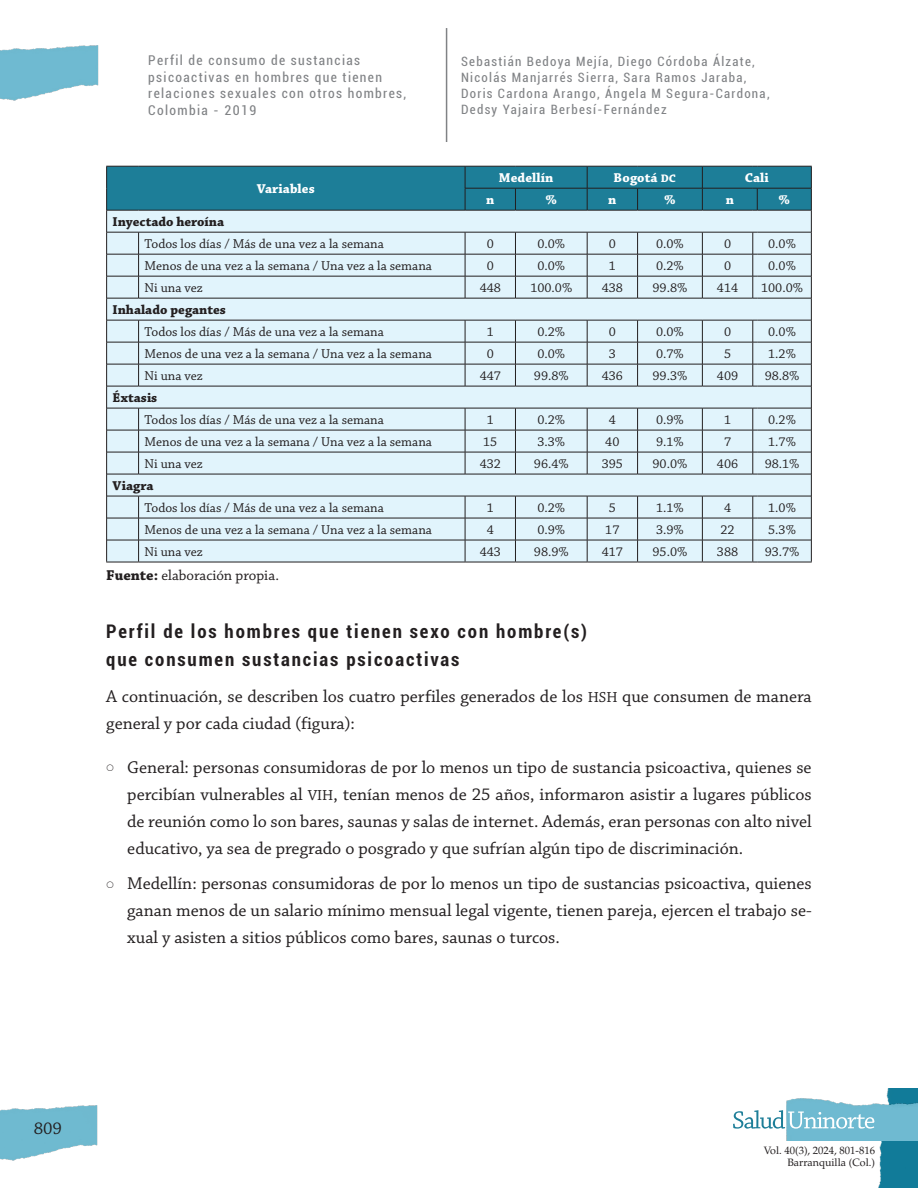
<style>
.page{position:relative;width:918px;height:1188px;background:#fff}
.page>*{position:absolute;margin:0;border:0;box-sizing:border-box;transform-origin:0 0}
.Titulo_2{font:700 condensed 18.75px/28.2px "Roboto";letter-spacing:.1em;color:#231f20}
.Parrafo{font:18px/27px "Chaparral Pro";color:#231f20;text-align:justify}
.Fuente{font:15px "Chaparral Pro";color:#231f20}
.Dato_centrado{font:13.5px "Chaparral Pro";color:#231f20}
.t1{font:condensed 13.5px/16.5px "Roboto";letter-spacing:.1em;color:#808285}
.Dato_centrado-2{font:700 13.5px "Chaparral Pro";color:#231f20}
.Campo{font:700 13.5px "Chaparral Pro";letter-spacing:.005em;color:#fff}
.t2{font:condensed 12.9px/15.9px "Roboto";letter-spacing:.1em;color:#808285}
.t3{font:10.65px/12.8px "Palatino LT Std";color:#231f20;text-align:right}
.s1{font-size:11.55px}
.s2{font-weight:700}
.s3{font-size:15.3px}
</style>
<div class="page">
<img style="left:0;top:1105px;width:98px;height:56px">
<img style="left:0;top:45px;width:99px;height:56px">
<img style="left:878px;top:1088px;width:40px;height:100px">
<img style="left:787px;top:1097px;width:131px;height:44px">
<svg style="left:733px;top:1110px;width:141px;height:19px"></svg>
<hr style="left:446px;top:28px;width:1px;height:114px;background:#808285">
<svg style="left:106px;top:166px;width:706px;height:397px;background:#c1dbe5"></svg>
<hr style="left:757px;top:540px;width:54px;height:1px;background:#231f20">
<p class="t1" style="left:148px;top:52px;width:259px">Perfil de consumo de sustancias psicoactivas en hombres que tienen relaciones sexuales con otros hombres,<br>Colombia - 2019</p>
<p class="t2" style="left:461px;top:53px;width:310px">Sebastián Bedoya Mejía, Diego Córdoba Álzate, Nicolás Manjarrés Sierra, Sara Ramos Jaraba, Doris Cardona Arango, Ángela M Segura-Cardona, Dedsy Yajaira Berbesí-Fernández</p>
<p class="Campo" style="left:257px;top:181px;width:59px">Variables</p>
<p class="Campo" style="left:499px;top:170px;width:56px">Medellín</p>
<p class="Campo" style="left:614px;top:170px;width:64px">Bogotá <span class="s1">DC</span></p>
<p class="Campo" style="left:745px;top:170px;width:25px">Cali</p>
<p class="Campo" style="left:486px;top:192px;width:10px">n</p>
<p class="Campo" style="left:546px;top:192px;width:13px">%</p>
<p class="Campo" style="left:608px;top:192px;width:10px">n</p>
<p class="Campo" style="left:664px;top:192px;width:13px">%</p>
<p class="Campo" style="left:726px;top:192px;width:10px">n</p>
<p class="Campo" style="left:779px;top:192px;width:13px">%</p>
<p class="Dato_centrado-2" style="left:113px;top:214px;width:113px">Inyectado heroína</p>
<p class="Dato_centrado" style="left:145px;top:236px;width:241px">Todos los días / Más de una vez a la semana</p>
<p class="Dato_centrado" style="left:487px;top:236px;width:9px">0</p>
<p class="Dato_centrado" style="left:537px;top:236px;width:29px">0.0%</p>
<p class="Dato_centrado" style="left:609px;top:236px;width:9px">0</p>
<p class="Dato_centrado" style="left:656px;top:236px;width:29px">0.0%</p>
<p class="Dato_centrado" style="left:724px;top:236px;width:9px">0</p>
<p class="Dato_centrado" style="left:768px;top:236px;width:29px">0.0%</p>
<p class="Dato_centrado" style="left:145px;top:258px;width:289px">Menos de una vez a la semana / Una vez a la semana</p>
<p class="Dato_centrado" style="left:487px;top:258px;width:9px">0</p>
<p class="Dato_centrado" style="left:537px;top:258px;width:29px">0.0%</p>
<p class="Dato_centrado" style="left:609px;top:258px;width:9px">1</p>
<p class="Dato_centrado" style="left:656px;top:258px;width:29px">0.2%</p>
<p class="Dato_centrado" style="left:724px;top:258px;width:9px">0</p>
<p class="Dato_centrado" style="left:768px;top:258px;width:29px">0.0%</p>
<p class="Dato_centrado" style="left:145px;top:280px;width:60px">Ni una vez</p>
<p class="Dato_centrado" style="left:480px;top:280px;width:23px">448</p>
<p class="Dato_centrado" style="left:530px;top:280px;width:43px">100.0%</p>
<p class="Dato_centrado" style="left:602px;top:280px;width:23px">438</p>
<p class="Dato_centrado" style="left:653px;top:280px;width:36px">99.8%</p>
<p class="Dato_centrado" style="left:717px;top:280px;width:23px">414</p>
<p class="Dato_centrado" style="left:761px;top:280px;width:43px">100.0%</p>
<p class="Dato_centrado-2" style="left:113px;top:302px;width:115px">Inhalado pegantes</p>
<p class="Dato_centrado" style="left:145px;top:324px;width:241px">Todos los días / Más de una vez a la semana</p>
<p class="Dato_centrado" style="left:487px;top:324px;width:9px">1</p>
<p class="Dato_centrado" style="left:537px;top:324px;width:29px">0.2%</p>
<p class="Dato_centrado" style="left:609px;top:324px;width:9px">0</p>
<p class="Dato_centrado" style="left:656px;top:324px;width:29px">0.0%</p>
<p class="Dato_centrado" style="left:724px;top:324px;width:9px">0</p>
<p class="Dato_centrado" style="left:768px;top:324px;width:29px">0.0%</p>
<p class="Dato_centrado" style="left:145px;top:346px;width:289px">Menos de una vez a la semana / Una vez a la semana</p>
<p class="Dato_centrado" style="left:487px;top:346px;width:9px">0</p>
<p class="Dato_centrado" style="left:537px;top:346px;width:29px">0.0%</p>
<p class="Dato_centrado" style="left:609px;top:346px;width:9px">3</p>
<p class="Dato_centrado" style="left:656px;top:346px;width:29px">0.7%</p>
<p class="Dato_centrado" style="left:724px;top:346px;width:9px">5</p>
<p class="Dato_centrado" style="left:768px;top:346px;width:29px">1.2%</p>
<p class="Dato_centrado" style="left:145px;top:368px;width:60px">Ni una vez</p>
<p class="Dato_centrado" style="left:480px;top:368px;width:23px">447</p>
<p class="Dato_centrado" style="left:534px;top:368px;width:36px">99.8%</p>
<p class="Dato_centrado" style="left:602px;top:368px;width:23px">436</p>
<p class="Dato_centrado" style="left:653px;top:368px;width:36px">99.3%</p>
<p class="Dato_centrado" style="left:717px;top:368px;width:23px">409</p>
<p class="Dato_centrado" style="left:765px;top:368px;width:36px">98.8%</p>
<p class="Dato_centrado-2" style="left:113px;top:390px;width:46px">Éxtasis</p>
<p class="Dato_centrado" style="left:145px;top:412px;width:241px">Todos los días / Más de una vez a la semana</p>
<p class="Dato_centrado" style="left:487px;top:412px;width:9px">1</p>
<p class="Dato_centrado" style="left:537px;top:412px;width:29px">0.2%</p>
<p class="Dato_centrado" style="left:609px;top:412px;width:9px">4</p>
<p class="Dato_centrado" style="left:656px;top:412px;width:29px">0.9%</p>
<p class="Dato_centrado" style="left:724px;top:412px;width:9px">1</p>
<p class="Dato_centrado" style="left:768px;top:412px;width:29px">0.2%</p>
<p class="Dato_centrado" style="left:145px;top:434px;width:289px">Menos de una vez a la semana / Una vez a la semana</p>
<p class="Dato_centrado" style="left:483px;top:434px;width:16px">15</p>
<p class="Dato_centrado" style="left:537px;top:434px;width:29px">3.3%</p>
<p class="Dato_centrado" style="left:605px;top:434px;width:16px">40</p>
<p class="Dato_centrado" style="left:656px;top:434px;width:29px">9.1%</p>
<p class="Dato_centrado" style="left:724px;top:434px;width:9px">7</p>
<p class="Dato_centrado" style="left:768px;top:434px;width:29px">1.7%</p>
<p class="Dato_centrado" style="left:145px;top:456px;width:60px">Ni una vez</p>
<p class="Dato_centrado" style="left:480px;top:456px;width:23px">432</p>
<p class="Dato_centrado" style="left:534px;top:456px;width:36px">96.4%</p>
<p class="Dato_centrado" style="left:602px;top:456px;width:23px">395</p>
<p class="Dato_centrado" style="left:653px;top:456px;width:36px">90.0%</p>
<p class="Dato_centrado" style="left:717px;top:456px;width:23px">406</p>
<p class="Dato_centrado" style="left:765px;top:456px;width:36px">98.1%</p>
<p class="Dato_centrado-2" style="left:113px;top:478px;width:42px">Viagra</p>
<p class="Dato_centrado" style="left:145px;top:500px;width:241px">Todos los días / Más de una vez a la semana</p>
<p class="Dato_centrado" style="left:487px;top:500px;width:9px">1</p>
<p class="Dato_centrado" style="left:537px;top:500px;width:29px">0.2%</p>
<p class="Dato_centrado" style="left:609px;top:500px;width:9px">5</p>
<p class="Dato_centrado" style="left:656px;top:500px;width:29px">1.1%</p>
<p class="Dato_centrado" style="left:724px;top:500px;width:9px">4</p>
<p class="Dato_centrado" style="left:768px;top:500px;width:29px">1.0%</p>
<p class="Dato_centrado" style="left:145px;top:522px;width:289px">Menos de una vez a la semana / Una vez a la semana</p>
<p class="Dato_centrado" style="left:487px;top:522px;width:9px">4</p>
<p class="Dato_centrado" style="left:537px;top:522px;width:29px">0.9%</p>
<p class="Dato_centrado" style="left:605px;top:522px;width:16px">17</p>
<p class="Dato_centrado" style="left:656px;top:522px;width:29px">3.9%</p>
<p class="Dato_centrado" style="left:721px;top:522px;width:16px">22</p>
<p class="Dato_centrado" style="left:768px;top:522px;width:29px">5.3%</p>
<p class="Dato_centrado" style="left:145px;top:544px;width:60px">Ni una vez</p>
<p class="Dato_centrado" style="left:480px;top:544px;width:23px">443</p>
<p class="Dato_centrado" style="left:534px;top:544px;width:36px">98.9%</p>
<p class="Dato_centrado" style="left:602px;top:544px;width:23px">417</p>
<p class="Dato_centrado" style="left:653px;top:544px;width:36px">95.0%</p>
<p class="Dato_centrado" style="left:717px;top:544px;width:23px">388</p>
<p class="Dato_centrado" style="left:765px;top:544px;width:36px">93.7%</p>
<p class="Fuente" style="left:106px;top:567px;width:174px"><span class="s2">Fuente:</span> elaboración propia.</p>
<p class="Titulo_2" style="left:106px;top:617px;width:482px">Perfil de los hombres que tienen sexo con hombre(s) que consumen sustancias psicoactivas</p>
<p class="Parrafo" style="left:106px;top:683px;width:707px">A continuación, se describen los cuatro perfiles generados de los <span class="s3">HSH</span> que consumen de manera general y por cada ciudad (figura):</p>
<p class="Parrafo" style="left:127px;top:754px;width:686px">General: personas consumidoras de por lo menos un tipo de sustancia psicoactiva, quienes se percibían vulnerables al <span class="s3">VIH</span>, tenían menos de 25 años, informaron asistir a lugares públicos de reunión como lo son bares, saunas y salas de internet. Además, eran personas con alto nivel educativo, ya sea de pregrado o posgrado y que sufrían algún tipo de discriminación.</p>
<p class="Parrafo" style="left:127px;top:871px;width:686px">Medellín: personas consumidoras de por lo menos un tipo de sustancias psicoactiva, quienes ganan menos de un salario mínimo mensual legal vigente, tienen pareja, ejercen el trabajo se&shy;xual y asisten a sitios públicos como bares, saunas o turcos.</p>
<p class="Parrafo" style="left:34px;top:1115px;width:30px">809</p>
<p class="t3" style="left:764px;top:1144px;width:113px">Vol. 40(3), 2024, 801-816<br>Barranquilla (Col.)</p>
</div>
